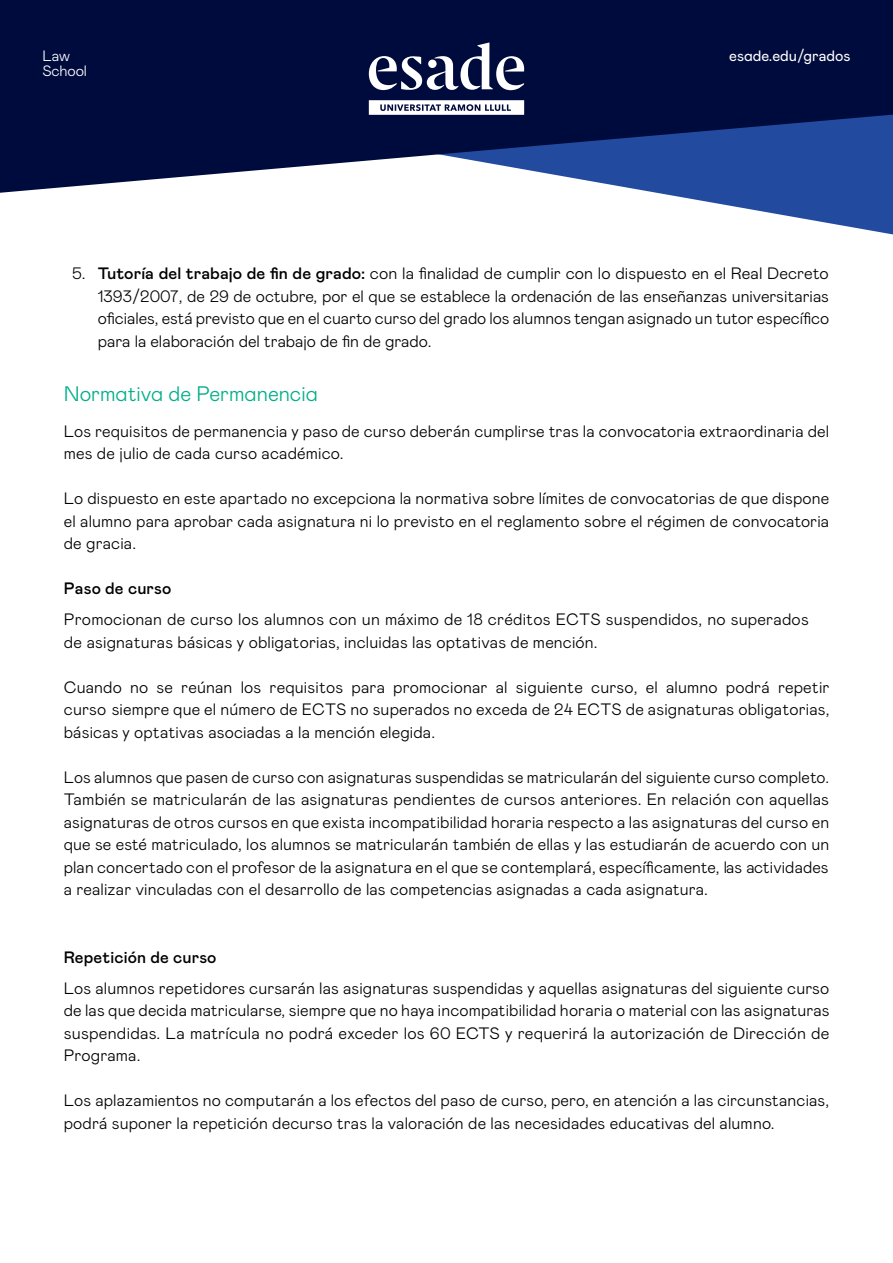
<style>
.page{position:relative;width:893px;height:1263px;background:#fff}
.page>*{position:absolute;margin:0;border:0;box-sizing:border-box;transform-origin:0 0}
.t1{font:300 21px "Mabry Pro";color:#00ae88}
.t2{font:300 16.5px/22.5px "Mabry Pro";letter-spacing:.01em;color:#000;text-align:justify}
.t3{font:500 16.5px "Mabry Pro";letter-spacing:.01em;color:#000}
.t4{font:15px "Mabry Pro";color:#fff}
.t5{font:300 15px/15px "Mabry Pro";letter-spacing:-.01em;color:#fff}
.s1{font-weight:500}
</style>
<div class="page">
<svg style="left:669px;top:195px;width:224px;height:40px"></svg>
<svg style="left:0;top:0;width:893px;height:195px;background:#1a285b"></svg>
<svg style="left:369px;top:43px;width:155px;height:47px"></svg>
<svg style="left:369px;top:100px;width:155px;height:15px"></svg>
<p class="t5" style="left:43px;top:48px;width:46px">Law<br>School</p>
<p class="t4" style="left:729px;top:46px;width:123px">esade.edu/grados</p>
<p class="t2" style="left:98px;top:261px;width:733px;text-indent:-26px">5. <span class="s1">Tutoría del trabajo de fin de grado:</span> con la finalidad de cumplir con lo dispuesto en el Real Decreto 1393/2007, de 29 de octubre, por el que se establece la ordenación de las enseñanzas universitarias oficiales, está previsto que en el cuarto curso del grado los alumnos tengan asignado un tutor específico para la elaboración del trabajo de fin de grado.</p>
<p class="t1" style="left:64px;top:378px;width:256px">Normativa de Permanencia</p>
<p class="t2" style="left:64px;top:419px;width:767px">Los requisitos de permanencia y paso de curso deberán cumplirse tras la convocatoria extraordinaria del mes de julio de cada curso académico.</p>
<p class="t2" style="left:64px;top:486px;width:767px">Lo dispuesto en este apartado no excepciona la normativa sobre límites de convocatorias de que dispone el alumno para aprobar cada asignatura ni lo previsto en el reglamento sobre el régimen de convocatoria de gracia.</p>
<p class="t3" style="left:64px;top:577px;width:109px">Paso de curso</p>
<p class="t2" style="left:64px;top:607px;width:746px">Promocionan de curso los alumnos con un máximo de 18 créditos ECTS suspendidos, no superados de asignaturas básicas y obligatorias, incluidas las optativas de mención.</p>
<p class="t2" style="left:64px;top:675px;width:767px">Cuando no se reúnan los requisitos para promocionar al siguiente curso, el alumno podrá repetir curso siempre que el número de ECTS no superados no exceda de 24 ECTS de asignaturas obligatorias, básicas y optativas asociadas a la mención elegida.</p>
<p class="t2" style="left:64px;top:765px;width:767px">Los alumnos que pasen de curso con asignaturas suspendidas se matricularán del siguiente curso completo.<br>También se matricularán de las asignaturas pendientes de cursos anteriores. En relación con aquellas asignaturas de otros cursos en que exista incompatibilidad horaria respecto a las asignaturas del curso en que se esté matriculado, los alumnos se matricularán también de ellas y las estudiarán de acuerdo con un plan concertado con el profesor de la asignatura en el que se contemplará, específicamente, las actividades a realizar vinculadas con el desarrollo de las competencias asignadas a cada asignatura.</p>
<p class="t3" style="left:64px;top:945px;width:154px">Repetición de curso</p>
<p class="t2" style="left:64px;top:976px;width:767px">Los alumnos repetidores cursarán las asignaturas suspendidas y aquellas asignaturas del siguiente curso de las que decida matricularse, siempre que no haya incompatibilidad horaria o material con las asignaturas suspendidas. La matrícula no podrá exceder los 60 ECTS y requerirá la autorización de Dirección de Programa.</p>
<p class="t2" style="left:64px;top:1088px;width:767px">Los aplazamientos no computarán a los efectos del paso de curso, pero, en atención a las circunstancias, podrá suponer la repetición decurso tras la valoración de las necesidades educativas del alumno.</p>
</div>
